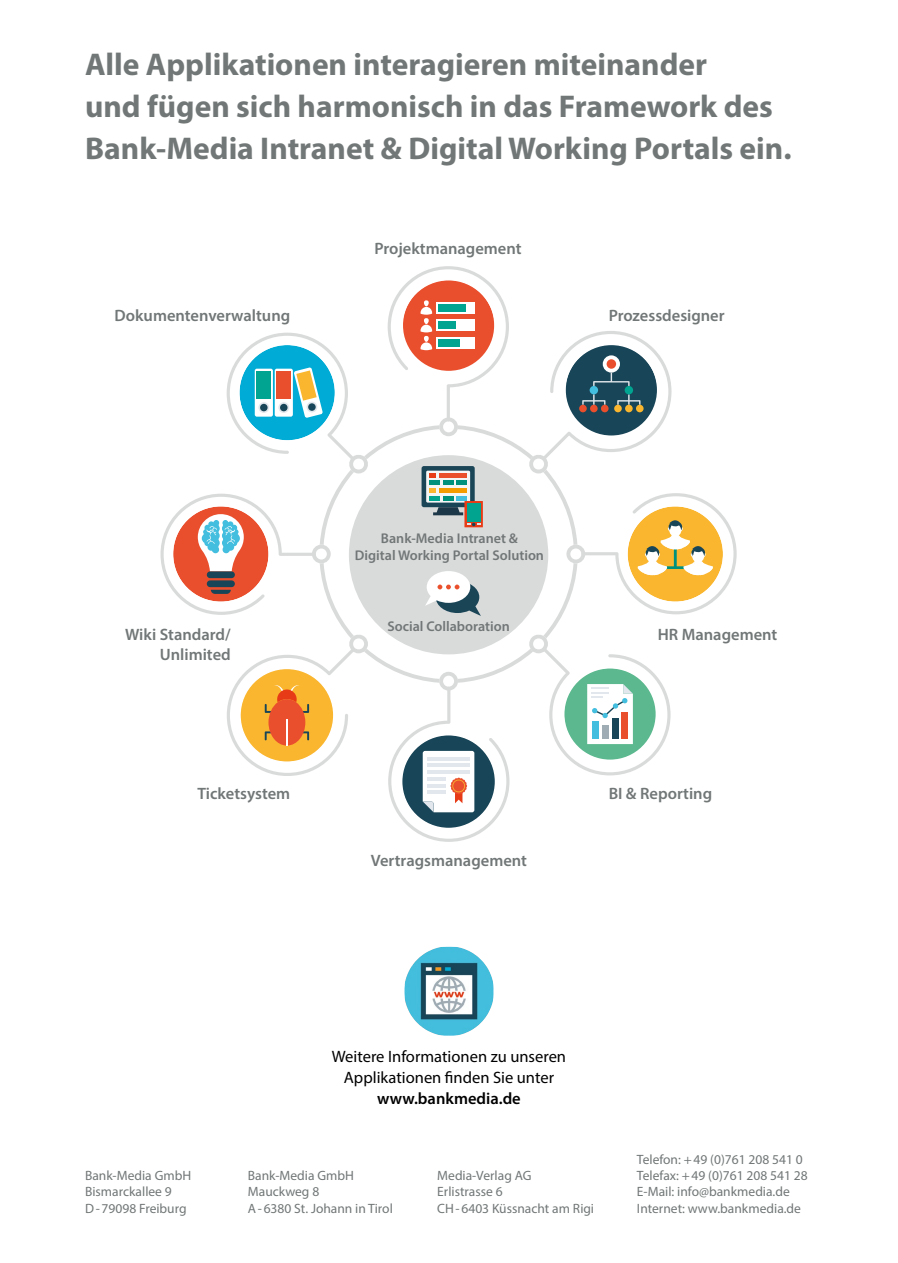
<style>
.page{position:relative;width:898px;height:1263px;background:#fff}
.page>*{position:absolute;margin:0;border:0;box-sizing:border-box;transform-origin:0 0}
.t1{font:700 31.5px/42px "Myriad Pro";color:#717676}
.t2{font:600 16.5px/19.8px "Myriad Pro";color:#717676;text-align:right}
.t3{font:16.5px/21px "Myriad Pro";color:#000;text-align:center}
.t4{font:600 14.1px/17px "Myriad Pro";color:#717676;text-align:center}
.t5{font:13.5px/16.2px "Myriad Pro";color:#717676}
.s1{font-weight:600}
</style>
<div class="page">
<svg style="left:160px;top:266px;width:576px;height:576px"></svg>
<div style="left:439px;top:488px;width:28px;height:5px;background:#f59c00"></div>
<div style="left:429px;top:495px;width:10px;height:5px;background:#00a48f"></div>
<div style="left:456px;top:495px;width:11px;height:5px;background:#44bede"></div>
<div style="left:442px;top:495px;width:11px;height:5px;background:#00917c"></div>
<div style="left:429px;top:480px;width:10px;height:5px;background:#00917c"></div>
<div style="left:456px;top:480px;width:11px;height:5px;background:#00917c"></div>
<div style="left:442px;top:480px;width:11px;height:5px;background:#00917c"></div>
<img style="left:404px;top:947px;width:89px;height:89px">
<p class="t1" style="left:85px;top:42px;width:707px">Alle Applikationen interagieren miteinander<br>und fügen sich harmonisch in das Framework des<br>Bank-Media Intranet &amp; Digital Working Portals ein.</p>
<p class="t2" style="left:115px;top:305px;width:177px">Dokumentenverwaltung</p>
<p class="t2" style="left:374px;top:238px;width:149px">Projektmanagement</p>
<p class="t2" style="left:608px;top:305px;width:117px">Prozessdesigner</p>
<p class="t2" style="left:125px;top:624px;width:107px">Wiki Standard/<br>Unlimited</p>
<p class="t4" style="left:355px;top:529px;width:190px">Bank-Media Intranet &amp;<br>Digital Working Portal Solution</p>
<p class="t4" style="left:387px;top:618px;width:124px">Social Collaboration</p>
<p class="t2" style="left:657px;top:624px;width:121px">HR Management</p>
<p class="t2" style="left:197px;top:783px;width:94px">Ticketsystem</p>
<p class="t2" style="left:608px;top:783px;width:105px">BI &amp; Reporting</p>
<p class="t2" style="left:370px;top:850px;width:158px">Vertragsmanagement</p>
<p class="t3" style="left:332px;top:1046px;width:236px">Weitere Informationen zu unseren<br>Applikationen finden Sie unter <span class="s1">www.bankmedia.de</span></p>
<p class="t5" style="left:85px;top:1167px;width:107px">Bank-Media GmbH<br>Bismarckallee 9<br>D-79098 Freiburg</p>
<p class="t5" style="left:248px;top:1167px;width:107px">Bank-Media GmbH<br>Mauckweg 8</p>
<p class="t5" style="left:248px;top:1200px;width:146px">A-6380 St. Johann in Tirol</p>
<p class="t5" style="left:437px;top:1167px;width:96px">Media-Verlag AG<br>Erlistrasse 6</p>
<p class="t5" style="left:437px;top:1200px;width:158px">CH-6403 Küssnacht am Rigi</p>
<p class="t5" style="left:636px;top:1151px;width:167px">Telefon: +49 (0)761 208 541 0</p>
<p class="t5" style="left:636px;top:1167px;width:172px">Telefax: +49 (0)761 208 541 28</p>
<p class="t5" style="left:636px;top:1183px;width:154px">E-Mail: info@bankmedia.de</p>
<p class="t5" style="left:636px;top:1200px;width:165px">Internet: www.bankmedia.de</p>
</div>
